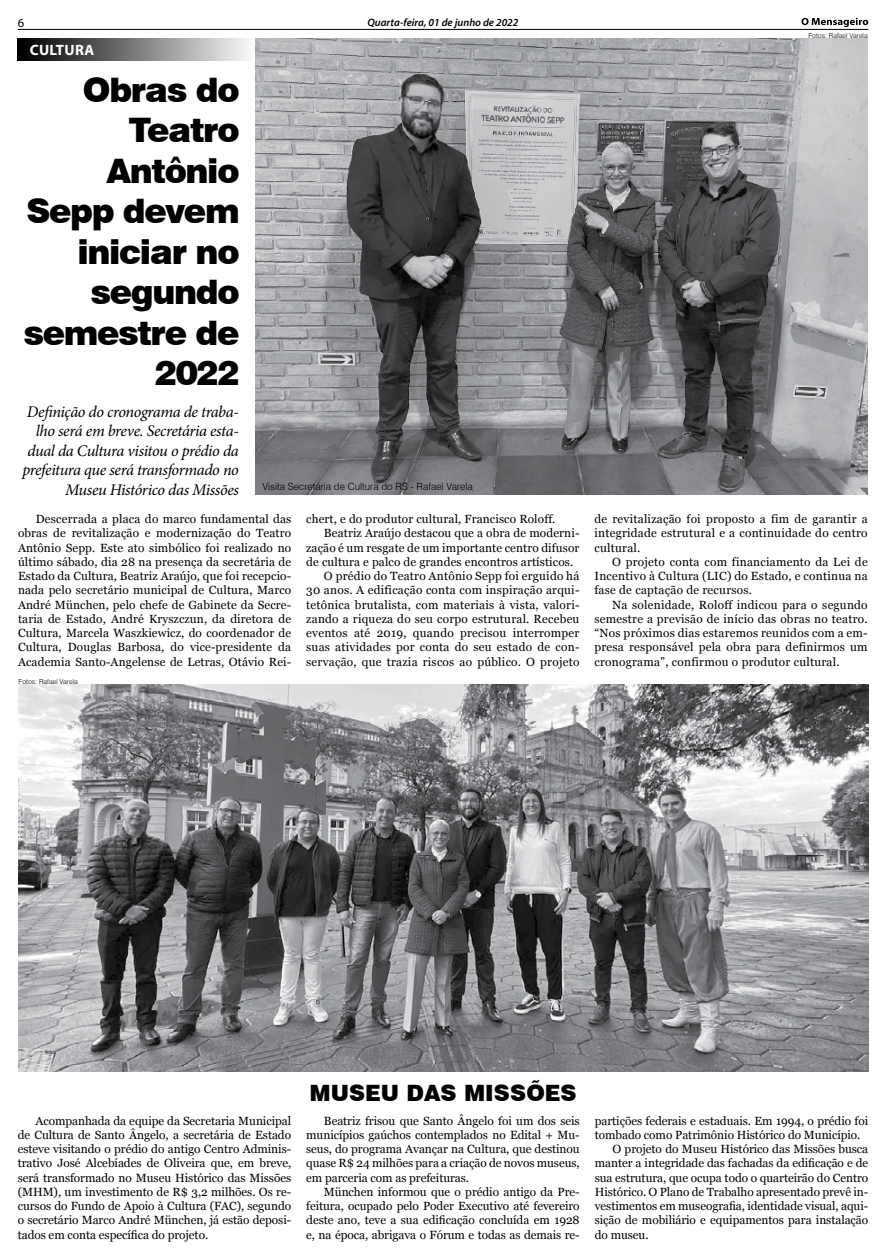
<style>
.page{position:relative;width:886px;height:1258px;background:#fff}
.page>*{position:absolute;margin:0;border:0;box-sizing:border-box;transform-origin:0 0}
.t1{font:900 33.75px/40.5px "Swiss 721 BT";letter-spacing:-.04em;color:#000;text-align:right}
.t2{font:900 22.5px "Swiss 721 BT";color:#000}
.t3{font:italic 16.25px/19.5px "Minion Pro";letter-spacing:-.025em;color:#000;text-align:right}
.t4{font:700 15px "Myriad Pro";letter-spacing:.02em;color:#fff}
.t5{font:12.5px "Myriad Pro";color:#000}
.t6{font:11.88px/14.2px "Georgia";letter-spacing:.01em;color:#000;text-align:justify}
.t7{font:italic 600 10.75px "Myriad Pro";color:#000}
.t8{font:300 10px "Swiss 721 BT";color:#000}
.t9{font:300 6.88px "Swiss 721 BT";color:#000}
</style>
<div class="page">
<svg style="left:801px;top:18px;width:67px;height:9px"></svg>
<hr style="left:18px;top:29px;width:850px;height:1px;background:#000">
<img style="left:18px;top:685px;width:850px;height:387px">
<img style="left:255px;top:38px;width:613px;height:456px">
<div style="left:18px;top:38px;width:237px;height:23px;background:linear-gradient(to right,#000,#fcfcfc)"></div>
<p class="t5" style="left:18px;top:15px;width:8px">6</p>
<p class="t7" style="left:367px;top:15px;width:153px">Quarta-feira, 01 de junho de 2022</p>
<p class="t4" style="left:30px;top:40px;width:66px">CULTURA</p>
<h1 class="t1" style="left:23px;top:69px;width:218px">Obras do<br>Teatro<br>Antônio<br>Sepp devem iniciar no segundo semestre de<br>2022</h1>
<h3 class="t3" style="left:22px;top:402px;width:218px">Definição do cronograma de traba&shy;lho será em breve. Secretária esta&shy;dual da Cultura visitou o prédio da prefeitura que será transformado no Museu Histórico das Missões</h3>
<p class="t8" style="left:262px;top:480px;width:212px">Visita Secretária de Cultura do RS - Rafael Varela</p>
<p class="t6" style="left:18px;top:512px;width:275px;text-indent:18px">Descerrada a placa do marco fundamental das obras de revitalização e modernização do Teatro Antônio Sepp. Este ato simbólico foi realizado no último sábado, dia 28 na presença da secretária de Estado da Cultura, Beatriz Araújo, que foi recepcio&shy;nada pelo secretário municipal de Cultura, Marco André München, pelo chefe de Gabinete da Secre&shy;taria de Estado, André Kryszczun, da diretora de Cultura, Marcela Waszkiewicz, do coordenador de Cultura, Douglas Barbosa, do vice-presidente da Academia Santo-Angelense de Letras, Otávio Rei-</p>
<p class="t6" style="left:306px;top:512px;width:251px">chert, e do produtor cultural, Francisco Roloff.</p>
<p class="t6" style="left:324px;top:526px;width:257px">Beatriz Araújo destacou que a obra de moderni-</p>
<p class="t6" style="left:306px;top:541px;width:275px">zação é um resgate de um importante centro difusor</p>
<p class="t6" style="left:306px;top:555px;width:269px">de cultura e palco de grandes encontros artísticos.</p>
<p class="t6" style="left:324px;top:569px;width:257px">O prédio do Teatro Antônio Sepp foi erguido há</p>
<p class="t6" style="left:306px;top:583px;width:275px">30 anos. A edificação conta com inspiração arqui-</p>
<p class="t6" style="left:306px;top:598px;width:275px">tetônica brutalista, com materiais à vista, valori-</p>
<p class="t6" style="left:306px;top:612px;width:275px">zando a riqueza do seu corpo estrutural. Recebeu</p>
<p class="t6" style="left:306px;top:626px;width:275px">eventos até 2019, quando precisou interromper</p>
<p class="t6" style="left:306px;top:640px;width:275px">suas atividades por conta do seu estado de con-</p>
<p class="t6" style="left:306px;top:655px;width:275px">servação, que trazia riscos ao público. O projeto</p>
<p class="t9" style="left:19px;top:677px;width:61px">Fotos: Rafael Varela</p>
<p class="t9" style="left:808px;top:31px;width:61px">Fotos: Rafael Varela</p>
<p class="t6" style="left:594px;top:512px;width:275px">de revitalização foi proposto a fim de garantir a integridade estrutural e a continuidade do centro cultural.</p>
<p class="t6" style="left:594px;top:555px;width:275px;text-indent:18px">O projeto conta com financiamento da Lei de Incentivo à Cultura (LIC) do Estado, e continua na fase de captação de recursos.</p>
<p class="t6" style="left:594px;top:598px;width:275px;text-indent:18px">Na solenidade, Roloff indicou para o segundo semestre a previsão de início das obras no teatro. “Nos próximos dias estaremos reunidos com a em&shy;presa responsável pela obra para definirmos um cronograma”, confirmou o produtor cultural.</p>
<h2 class="t2" style="left:309px;top:1080px;width:269px">MUSEU DAS MISSÕES</h2>
<p class="t6" style="left:18px;top:1114px;width:275px;text-indent:18px">Acompanhada da equipe da Secretaria Municipal de Cultura de Santo Ângelo, a secretária de Estado esteve visitando o prédio do antigo Centro Adminis&shy;trativo José Alcebíades de Oliveira que, em breve, será transformado no Museu Histórico das Missões (MHM), um investimento de R$ 3,2 milhões. Os re&shy;cursos do Fundo de Apoio à Cultura (FAC), segundo o secretário Marco André München, já estão deposi&shy;tados em conta específica do projeto.</p>
<p class="t6" style="left:306px;top:1114px;width:275px;text-indent:18px">Beatriz frisou que Santo Ângelo foi um dos seis municípios gaúchos contemplados no Edital + Mu&shy;seus, do programa Avançar na Cultura, que destinou quase R$ 24 milhões para a criação de novos museus, em parceria com as prefeituras.</p>
<p class="t6" style="left:306px;top:1185px;width:275px;text-indent:18px">München informou que o prédio antigo da Pre&shy;feitura, ocupado pelo Poder Executivo até fevereiro deste ano, teve a sua edificação concluída em 1928 e, na época, abrigava o Fórum e todas as demais re-</p>
<p class="t6" style="left:595px;top:1114px;width:275px">partições federais e estaduais. Em 1994, o prédio foi</p>
<p class="t6" style="left:595px;top:1128px;width:267px">tombado como Patrimônio Histórico do Município.</p>
<p class="t6" style="left:612px;top:1142px;width:257px">O projeto do Museu Histórico das Missões busca</p>
<p class="t6" style="left:595px;top:1156px;width:275px">manter a integridade das fachadas da edificação e de</p>
<p class="t6" style="left:595px;top:1171px;width:275px">sua estrutura, que ocupa todo o quarteirão do Centro</p>
<p class="t6" style="left:595px;top:1185px;width:275px">Histórico. O Plano de Trabalho apresentado prevê in-</p>
<p class="t6" style="left:595px;top:1199px;width:275px">vestimentos em museografia, identidade visual, aqui-</p>
<p class="t6" style="left:595px;top:1213px;width:275px">sição de mobiliário e equipamentos para instalação</p>
<p class="t6" style="left:595px;top:1228px;width:55px">do museu.</p>
</div>
